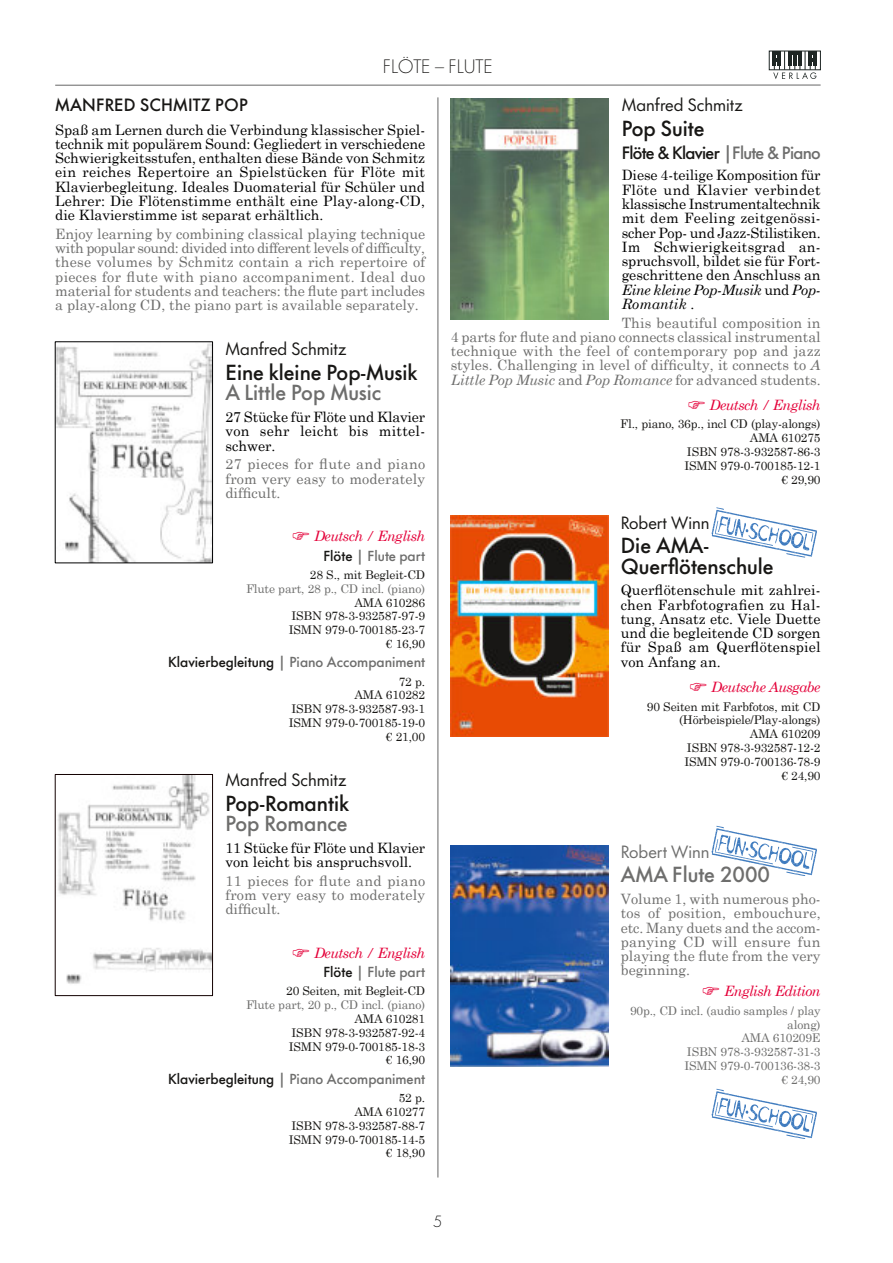
<style>
.page{position:relative;width:893px;height:1263px;background:#fff}
.page>*{position:absolute;margin:0;border:0;box-sizing:border-box;transform-origin:0 0}
.t1{font:500 20.25px/20.2px "Futura Now Headline";color:#181715}
.t2{font:500 20.25px "Futura Now Headline";color:#6e6e6d}
.t3{font:300 18px "Futura Now Headline";color:#181715}
.t4{font:16.5px "Futura Now Headline";color:#181715}
.t5{font:500 16.5px "Futura Now Headline";letter-spacing:-.04em;color:#181715}
.t6{font:500 16.5px "Futura Now Headline";letter-spacing:.01em;color:#181715}
.t7{font:16.5px "Futura Now Headline";color:#6e6e6d}
.t8{font:300 15px "Futura Now Headline";color:#000}
.t9{font:14.25px/14.2px "Century Schoolbook";color:#000;text-align:justify}
.t10{font:14.25px/14.2px "Century Schoolbook";color:#6e6e6d;text-align:justify}
.t11{font:italic 14.25px "Century Schoolbook";letter-spacing:-.04em;color:#e40039}
.t12{font:500 13.5px "Futura Now Headline";color:#6e6e6d}
.t13{font:12px/13.8px "Century Schoolbook";letter-spacing:-.015em;color:#181715;text-align:right}
.t14{font:12px/13.8px "Century Schoolbook";letter-spacing:-.015em;color:#6e6e6d;text-align:right}
.s1{color:#181715}
.s2{color:#6e6e6d}
.s3{font-style:italic}
</style>
<div class="page">
<hr style="left:55px;top:85px;width:766px;height:1px;background:#666">
<div style="left:769px;top:51px;width:52px;height:19px;border:1px solid #1e2624"></div>
<hr style="left:814px;top:51px;width:3px;height:15px;background:#1e2624">
<svg style="left:773px;top:51px;width:43px;height:28px"></svg>
<img style="left:57px;top:344px;width:154px;height:217px">
<div style="left:55px;top:342px;width:158px;height:221px;border:1px solid #000001"></div>
<img style="left:58px;top:776px;width:153px;height:208px">
<div style="left:55px;top:774px;width:158px;height:222px;border:1px solid #120101"></div>
<img style="left:451px;top:515px;width:157px;height:221px">
<img style="left:451px;top:98px;width:157px;height:221px">
<svg style="left:711px;top:507px;width:106px;height:51px"></svg>
<img style="left:451px;top:845px;width:157px;height:221px">
<svg style="left:711px;top:826px;width:106px;height:50px"></svg>
<svg style="left:711px;top:1089px;width:106px;height:50px"></svg>
<hr style="left:438px;top:97px;width:1px;height:1080px;background:#666">
<p class="t3" style="left:383px;top:58px;width:111px">FLÖTE – FLUTE</p>
<p class="t6" style="left:55px;top:98px;width:194px">MANFRED SCHMITZ POP</p>
<p class="t9" style="left:55px;top:124px;width:371px">Spaß am Lernen durch die Verbindung klassischer Spiel&shy;technik mit populärem Sound: Gegliedert in verschiedene Schwierigkeitsstufen, enthalten diese Bände von Schmitz ein reiches Repertoire an Spielstücken für Flöte mit Klavierbegleitung. Ideales Duomaterial für Schüler und Lehrer: Die Flötenstimme enthält eine Play-along-CD, die Klavierstimme ist separat erhältlich.</p>
<p class="t10" style="left:55px;top:228px;width:371px">Enjoy learning by combining classical playing technique with popular sound: divided into different levels of difficulty, these volumes by Schmitz contain a rich repertoire of pieces for flute with piano accompaniment. Ideal duo material for students and teachers: the flute part includes a play-along CD, the piano part is available separately.</p>
<p class="t4" style="left:225px;top:342px;width:123px">Manfred Schmitz</p>
<h1 class="t1" style="left:225px;top:364px;width:194px">Eine kleine Pop-Musik</h1>
<h1 class="t2" style="left:225px;top:384px;width:158px">A Little Pop Music</h1>
<p class="t9" style="left:225px;top:411px;width:201px">27 Stücke für Flöte und Klavier von sehr leicht bis mittel&shy;schwer.</p>
<p class="t10" style="left:225px;top:458px;width:201px">27 pieces for flute and piano from very easy to moderately difficult.</p>
<p class="t11" style="left:314px;top:531px;width:113px">Deutsch / English</p>
<p class="t12" style="left:323px;top:550px;width:103px"><span class="s1">Flöte</span> | Flute part</p>
<p class="t13" style="left:310px;top:569px;width:117px">28 S., mit Begleit-CD</p>
<p class="t14" style="left:246px;top:583px;width:181px">Flute part, 28 p., CD incl. (piano)</p>
<p class="t13" style="left:289px;top:596px;width:138px">AMA 610286<br>ISBN 978-3-932587-97-9<br>ISMN 979-0-700185-23-7 € 16,90</p>
<p class="t12" style="left:168px;top:656px;width:259px"><span class="s1">Klavierbegleitung</span> | Piano Accompaniment</p>
<p class="t13" style="left:289px;top:675px;width:138px">72 p.<br>AMA 610282<br>ISBN 978-3-932587-93-1<br>ISMN 979-0-700185-19-0 € 21,00</p>
<p class="t4" style="left:225px;top:772px;width:123px">Manfred Schmitz</p>
<h1 class="t1" style="left:225px;top:795px;width:125px">Pop-Romantik</h1>
<h1 class="t2" style="left:225px;top:814px;width:124px">Pop Romance</h1>
<p class="t9" style="left:225px;top:842px;width:201px">11 Stücke für Flöte und Klavier von leicht bis anspruchsvoll.</p>
<p class="t10" style="left:225px;top:875px;width:201px">11 pieces for flute and piano from very easy to moderately difficult.</p>
<p class="t11" style="left:314px;top:947px;width:113px">Deutsch / English</p>
<p class="t12" style="left:323px;top:966px;width:103px"><span class="s1">Flöte</span> | Flute part</p>
<p class="t13" style="left:286px;top:985px;width:140px">20 Seiten, mit Begleit-CD</p>
<p class="t14" style="left:246px;top:999px;width:181px">Flute part, 20 p., CD incl. (piano)</p>
<p class="t13" style="left:289px;top:1013px;width:138px">AMA 610281<br>ISBN 978-3-932587-92-4<br>ISMN 979-0-700185-18-3 € 16,90</p>
<p class="t12" style="left:168px;top:1073px;width:259px"><span class="s1">Klavierbegleitung</span> | Piano Accompaniment</p>
<p class="t13" style="left:289px;top:1092px;width:138px">52 p.<br>AMA 610277<br>ISBN 978-3-932587-88-7<br>ISMN 979-0-700185-14-5 € 18,90</p>
<p class="t4" style="left:622px;top:98px;width:123px">Manfred Schmitz</p>
<h1 class="t1" style="left:622px;top:120px;width:84px">Pop Suite</h1>
<p class="t5" style="left:622px;top:145px;width:201px">Flöte &amp; Klavier <span class="s2">|Flute &amp; Piano</span></p>
<p class="t9" style="left:622px;top:169px;width:200px">Diese 4-teilige Komposition für Flöte und Klavier verbindet klassische Instrumentaltechnik mit dem Feeling zeitgenössi&shy;scher Pop- und Jazz-Stilistiken.<br>Im Schwierigkeitsgrad an&shy;spruchsvoll, bildet sie für Fort&shy;geschrittene den Anschluss an <span class="s3">Eine kleine Pop-Musik</span> und <span class="s3">Pop-Romantik</span> .</p>
<p class="t10" style="left:451px;top:316px;width:371px;text-indent:171px">This beautiful composition in 4 parts for flute and piano connects classical instrumental technique with the feel of contemporary pop and jazz styles. Challenging in level of difficulty, it connects to <span class="s3">A Little Pop Music</span> and <span class="s3">Pop Romance</span> for advanced students.</p>
<p class="t11" style="left:709px;top:399px;width:113px">Deutsch / English</p>
<p class="t13" style="left:620px;top:418px;width:202px">Fl., piano, 36p., incl CD (play-alongs)<br>AMA 610275<br>ISBN 978-3-932587-86-3<br>ISMN 979-0-700185-12-1<br>€ 29,90</p>
<p class="t4" style="left:621px;top:515px;width:90px">Robert Winn</p>
<h1 class="t1" style="left:621px;top:538px;width:154px">Die AMA-<br>Querflötenschule</h1>
<p class="t9" style="left:621px;top:584px;width:201px">Querflötenschule mit zahlrei&shy;chen Farbfotografien zu Hal&shy;tung, Ansatz etc. Viele Duette und die begleitende CD sorgen für Spaß am Querflötenspiel von Anfang an.</p>
<p class="t11" style="left:711px;top:682px;width:111px">Deutsche Ausgabe</p>
<p class="t13" style="left:647px;top:700px;width:175px">90 Seiten mit Farbfotos, mit CD (Hörbeispiele/Play-alongs)<br>AMA 610209<br>ISBN 978-3-932587-12-2<br>ISMN 979-0-700136-78-9<br>€ 24,90</p>
<p class="t7" style="left:621px;top:844px;width:90px">Robert Winn</p>
<h1 class="t2" style="left:621px;top:866px;width:151px">AMA Flute 2000</h1>
<p class="t10" style="left:621px;top:893px;width:201px">Volume 1, with numerous pho&shy;tos of position, embouchure, etc. Many duets and the accom&shy;panying CD will ensure fun playing the flute from the very beginning.</p>
<p class="t11" style="left:724px;top:986px;width:98px">English Edition</p>
<p class="t14" style="left:630px;top:1004px;width:192px">90p., CD incl. (audio samples / play along)<br>AMA 610209E<br>ISBN 978-3-932587-31-3<br>ISMN 979-0-700136-38-3<br>€ 24,90</p>
<p class="t8" style="left:433px;top:1214px;width:11px">5</p>
</div>
